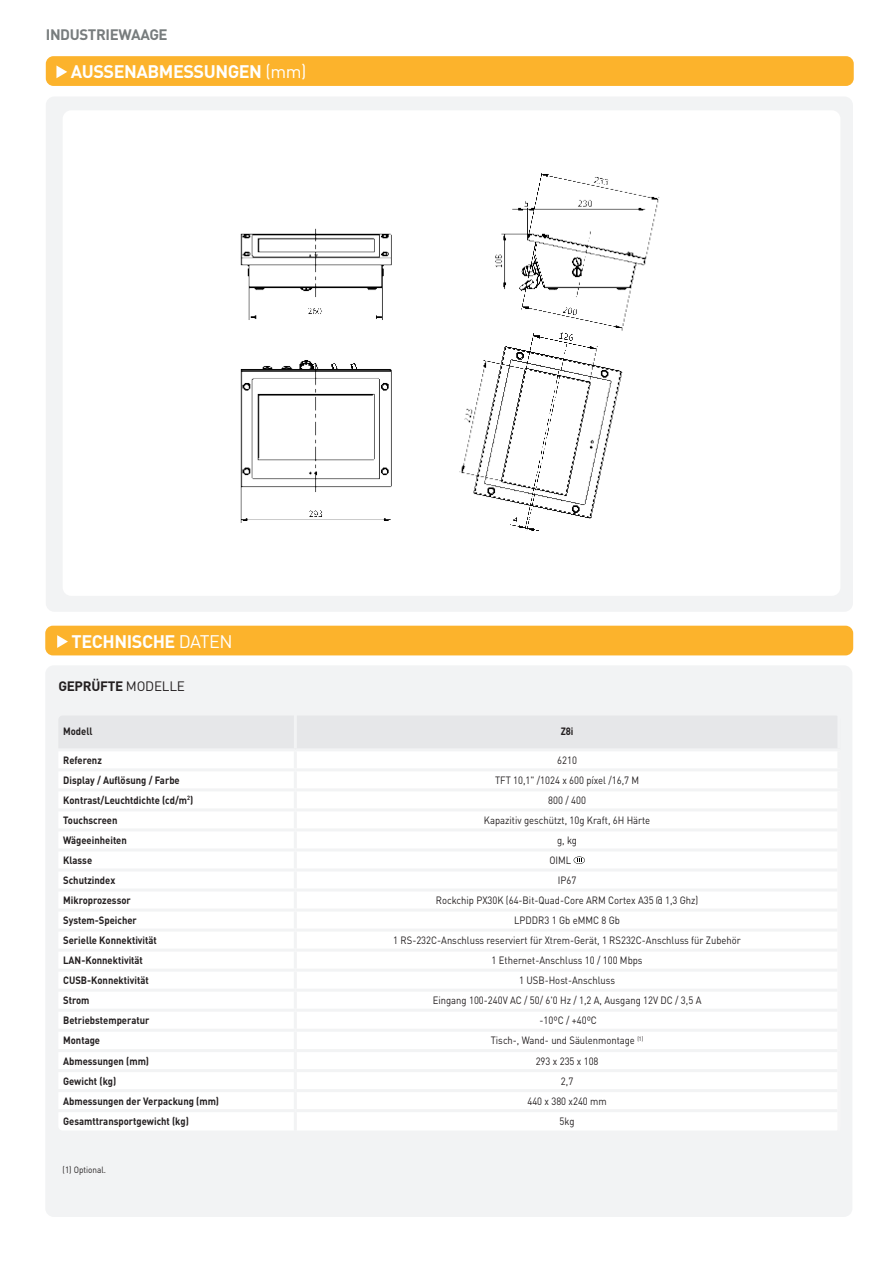
<style>
.page{position:relative;width:893px;height:1263px;background:#fff}
.page>*{position:absolute;margin:0;border:0;box-sizing:border-box;transform-origin:0 0}
.t1{font:700 18px "DIN Pro";letter-spacing:-.025em;color:#fff}
.t2{font:700 15px "DIN Pro";letter-spacing:-.025em;color:#777c7d}
.Descripcion{font:700 13.5px "DIN Pro";letter-spacing:-.02em;color:#231f20}
.Titular{font:10.5px "DIN Pro";color:#231f20;scale:.9 1}
.t3{font:700 10.5px "DIN Pro";color:#231f20;scale:.9 1}
.Descripcion-2{font:9px "DIN Pro";color:#231f20;scale:.9 1}
.s1{font-weight:400}
</style>
<div class="page">
<div style="left:45px;top:665px;width:807px;height:552px;background:#f2f3f4;border-radius:9px"></div>
<div style="left:45px;top:626px;width:808px;height:29px;background:#fcb32c;border-radius:8px"></div>
<div style="left:46px;top:96px;width:807px;height:516px;background:#f2f3f4;border-radius:9px"></div>
<div style="left:46px;top:56px;width:808px;height:30px;background:#fcb32c;border-radius:8px"></div>
<div style="left:63px;top:110px;width:777px;height:486px;background:#fff;border-radius:9px"></div>
<img style="left:240px;top:173px;width:420px;height:358px">
<div style="left:59px;top:716px;width:778px;height:32px;background:#e6e7e9"></div>
<div style="left:59px;top:752px;width:778px;height:378px;background:#fff"></div>
<hr style="left:294px;top:711px;width:3px;height:37px;background:#f2f3f4">
<hr style="left:294px;top:751px;width:3px;height:17px;background:#f2f3f4">
<hr style="left:294px;top:771px;width:3px;height:17px;background:#f2f3f4">
<hr style="left:294px;top:791px;width:3px;height:17px;background:#f2f3f4">
<hr style="left:294px;top:811px;width:3px;height:17px;background:#f2f3f4">
<hr style="left:294px;top:831px;width:3px;height:17px;background:#f2f3f4">
<hr style="left:294px;top:851px;width:3px;height:17px;background:#f2f3f4">
<hr style="left:294px;top:871px;width:3px;height:17px;background:#f2f3f4">
<hr style="left:294px;top:891px;width:3px;height:17px;background:#f2f3f4">
<hr style="left:294px;top:911px;width:3px;height:17px;background:#f2f3f4">
<hr style="left:294px;top:931px;width:3px;height:17px;background:#f2f3f4">
<hr style="left:294px;top:951px;width:3px;height:17px;background:#f2f3f4">
<hr style="left:294px;top:971px;width:3px;height:18px;background:#f2f3f4">
<hr style="left:294px;top:992px;width:3px;height:17px;background:#f2f3f4">
<hr style="left:294px;top:1012px;width:3px;height:17px;background:#f2f3f4">
<hr style="left:294px;top:1032px;width:3px;height:17px;background:#f2f3f4">
<hr style="left:294px;top:1052px;width:3px;height:17px;background:#f2f3f4">
<hr style="left:294px;top:1072px;width:3px;height:17px;background:#f2f3f4">
<hr style="left:294px;top:1092px;width:3px;height:17px;background:#f2f3f4">
<hr style="left:294px;top:1112px;width:3px;height:19px;background:#f2f3f4">
<hr style="left:57px;top:768px;width:238px;height:3px;background:#f2f3f4">
<hr style="left:295px;top:768px;width:545px;height:3px;background:#f2f3f4">
<hr style="left:57px;top:788px;width:238px;height:3px;background:#f2f3f4">
<hr style="left:295px;top:788px;width:545px;height:3px;background:#f2f3f4">
<hr style="left:57px;top:808px;width:238px;height:3px;background:#f2f3f4">
<hr style="left:295px;top:808px;width:542px;height:3px;background:#f2f3f4">
<hr style="left:57px;top:828px;width:238px;height:3px;background:#f2f3f4">
<hr style="left:295px;top:828px;width:542px;height:3px;background:#f2f3f4">
<hr style="left:57px;top:848px;width:238px;height:3px;background:#f2f3f4">
<hr style="left:295px;top:848px;width:542px;height:3px;background:#f2f3f4">
<hr style="left:57px;top:868px;width:238px;height:3px;background:#f2f3f4">
<hr style="left:295px;top:868px;width:542px;height:3px;background:#f2f3f4">
<hr style="left:57px;top:888px;width:238px;height:3px;background:#f2f3f4">
<hr style="left:295px;top:888px;width:542px;height:3px;background:#f2f3f4">
<hr style="left:57px;top:908px;width:238px;height:3px;background:#f2f3f4">
<hr style="left:295px;top:908px;width:542px;height:3px;background:#f2f3f4">
<hr style="left:57px;top:928px;width:238px;height:3px;background:#f2f3f4">
<hr style="left:295px;top:928px;width:542px;height:3px;background:#f2f3f4">
<hr style="left:57px;top:948px;width:238px;height:3px;background:#f2f3f4">
<hr style="left:295px;top:948px;width:542px;height:3px;background:#f2f3f4">
<hr style="left:57px;top:968px;width:238px;height:3px;background:#f2f3f4">
<hr style="left:295px;top:968px;width:542px;height:3px;background:#f2f3f4">
<hr style="left:57px;top:989px;width:238px;height:3px;background:#f2f3f4">
<hr style="left:295px;top:989px;width:542px;height:3px;background:#f2f3f4">
<hr style="left:57px;top:1009px;width:238px;height:3px;background:#f2f3f4">
<hr style="left:295px;top:1009px;width:542px;height:3px;background:#f2f3f4">
<hr style="left:57px;top:1029px;width:238px;height:3px;background:#f2f3f4">
<hr style="left:295px;top:1029px;width:542px;height:3px;background:#f2f3f4">
<hr style="left:57px;top:1049px;width:238px;height:3px;background:#f2f3f4">
<hr style="left:295px;top:1049px;width:542px;height:3px;background:#f2f3f4">
<hr style="left:57px;top:1069px;width:238px;height:3px;background:#f2f3f4">
<hr style="left:295px;top:1069px;width:542px;height:3px;background:#f2f3f4">
<hr style="left:57px;top:1089px;width:238px;height:3px;background:#f2f3f4">
<hr style="left:295px;top:1089px;width:542px;height:3px;background:#f2f3f4">
<hr style="left:57px;top:1109px;width:238px;height:3px;background:#f2f3f4">
<hr style="left:295px;top:1109px;width:542px;height:3px;background:#f2f3f4">
<svg style="left:574px;top:856px;width:11px;height:8px"></svg>
<svg style="left:57px;top:635px;width:11px;height:13px"></svg>
<svg style="left:56px;top:65px;width:11px;height:13px"></svg>
<h2 class="t2" style="left:46px;top:24px;width:123px">INDUSTRIEWAAGE</h2>
<p class="t1" style="left:71px;top:60px;width:237px">AUSSENABMESSUNGEN <span class="s1">(mm)</span></p>
<p class="t1" style="left:72px;top:629px;width:163px">TECHNISCHE <span class="s1">DATEN</span></p>
<p class="Descripcion" style="left:58px;top:677px;width:128px">GEPRÜFTE <span class="s1">MODELLE</span></p>
<p class="t3" style="left:63px;top:724px;width:34px">Modell</p>
<p class="t3" style="left:561px;top:724px;width:16px">Z8i</p>
<p class="t3" style="left:63px;top:753px;width:45px">Referenz</p>
<p class="Titular" style="left:557px;top:753px;width:23px">6210</p>
<p class="t3" style="left:63px;top:773px;width:131px">Display / Auflösung / Farbe</p>
<p class="Titular" style="left:495px;top:773px;width:162px">TFT 10,1" /1024 x 600 píxel /16,7 M</p>
<p class="t3" style="left:63px;top:793px;width:146px">Kontrast/Leuchtdichte (cd/m<sup>2</sup>)</p>
<p class="Titular" style="left:548px;top:793px;width:43px">800 / 400</p>
<p class="t3" style="left:63px;top:813px;width:62px">Touchscreen</p>
<p class="Titular" style="left:484px;top:813px;width:186px">Kapazitiv geschützt, 10g Kraft, 6H Härte</p>
<p class="t3" style="left:63px;top:833px;width:72px">Wägeeinheiten</p>
<p class="Titular" style="left:557px;top:833px;width:24px">g, kg</p>
<p class="t3" style="left:63px;top:853px;width:34px">Klasse</p>
<p class="Titular" style="left:549px;top:853px;width:26px">OIML</p>
<p class="t3" style="left:63px;top:873px;width:59px">Schutzindex</p>
<p class="Titular" style="left:558px;top:873px;width:22px">IP67</p>
<p class="t3" style="left:63px;top:893px;width:77px">Mikroprozessor</p>
<p class="Titular" style="left:436px;top:893px;width:293px">Rockchip PX30K (64-Bit-Quad-Core ARM Cortex A35 @ 1,3 Ghz)</p>
<p class="t3" style="left:63px;top:913px;width:83px">System-Speicher</p>
<p class="Titular" style="left:514px;top:913px;width:119px">LPDDR3 1 Gb eMMC 8 Gb</p>
<p class="t3" style="left:63px;top:933px;width:106px">Serielle Konnektivität</p>
<p class="Titular" style="left:393px;top:933px;width:388px">1 RS-232C-Anschluss reserviert für Xtrem-Gerät, 1 RS232C-Anschluss für Zubehör</p>
<p class="t3" style="left:63px;top:953px;width:90px">LAN-Konnektivität</p>
<p class="Titular" style="left:492px;top:953px;width:169px">1 Ethernet-Anschluss 10 / 100 Mbps</p>
<p class="t3" style="left:63px;top:973px;width:97px">CUSB-Konnektivität</p>
<p class="Titular" style="left:519px;top:973px;width:108px">1 USB-Host-Anschluss</p>
<p class="t3" style="left:63px;top:993px;width:31px">Strom</p>
<p class="Titular" style="left:433px;top:993px;width:300px">Eingang 100-240V AC / 50/ 6'0 Hz / 1,2 A, Ausgang 12V DC / 3,5 A</p>
<p class="t3" style="left:63px;top:1013px;width:97px">Betriebstemperatur</p>
<p class="Titular" style="left:540px;top:1013px;width:65px">-10ºC / +40ºC</p>
<p class="t3" style="left:63px;top:1033px;width:43px">Montage</p>
<p class="Titular" style="left:491px;top:1033px;width:171px">Tisch-, Wand- und Säulenmontage <sup>(1)</sup></p>
<p class="t3" style="left:63px;top:1054px;width:97px">Abmessungen (mm)</p>
<p class="Titular" style="left:536px;top:1054px;width:71px">293 x 235 x 108</p>
<p class="t3" style="left:63px;top:1074px;width:61px">Gewicht (kg)</p>
<p class="Titular" style="left:561px;top:1074px;width:15px">2,7</p>
<p class="t3" style="left:63px;top:1094px;width:175px">Abmessungen der Verpackung (mm)</p>
<p class="Titular" style="left:527px;top:1094px;width:90px">440 x 380 x240 mm</p>
<p class="t3" style="left:63px;top:1114px;width:141px">Gesamttransportgewicht (kg)</p>
<p class="Titular" style="left:560px;top:1114px;width:18px">5kg</p>
<p class="Descripcion-2" style="left:63px;top:1163px;width:50px">(1) Optional.</p>
</div>
